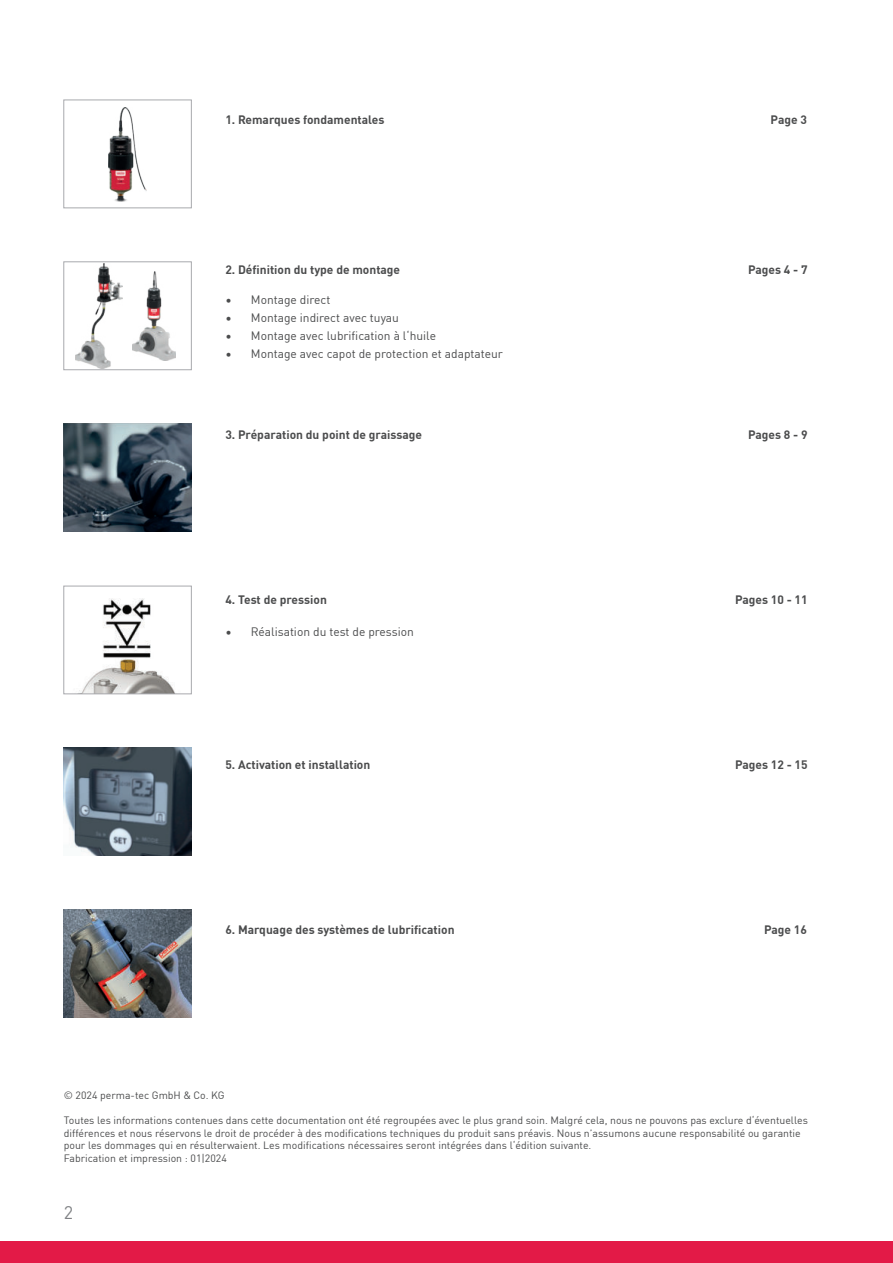
<style>
.page{position:relative;width:893px;height:1263px;background:#fff}
.page>*{position:absolute;margin:0;border:0;box-sizing:border-box;transform-origin:0 0}
.t1{font:18px "DIN Pro";color:#808285}
.t2{font:700 12px "DIN Pro";color:#4b4c4d}
.t3{font:12px "DIN Pro";color:#4b4c4d}
.t4{font:10.5px/12.6px "DIN Pro";color:#4b4c4d}
</style>
<div class="page">
<div style="left:0;top:1242px;width:893px;height:21px;background:#e31a47"></div>
<img style="left:64px;top:424px;width:127px;height:108px">
<img style="left:64px;top:747px;width:127px;height:108px">
<img style="left:109px;top:107px;width:38px;height:94px">
<div style="left:64px;top:100px;width:127px;height:108px;border:1px solid #a8a9ad"></div>
<img style="left:133px;top:272px;width:42px;height:88px">
<img style="left:75px;top:264px;width:48px;height:104px">
<div style="left:64px;top:262px;width:127px;height:108px;border:1px solid #a8a9ad"></div>
<img style="left:64px;top:910px;width:127px;height:108px">
<img style="left:79px;top:598px;width:96px;height:94px">
<div style="left:64px;top:586px;width:127px;height:108px;border:1px solid #a8a9ad"></div>
<p class="t2" style="left:225px;top:110px;width:161px">1. Remarques fondamentales</p>
<p class="t2" style="left:771px;top:115px;width:38px">Page 3</p>
<p class="t2" style="left:225px;top:260px;width:176px">2. Définition du type de montage</p>
<p class="t2" style="left:748px;top:265px;width:61px">Pages 4 - 7</p>
<p class="t3" style="left:225px;top:295px;width:107px">• Montage direct</p>
<p class="t3" style="left:225px;top:313px;width:175px">• Montage indirect avec tuyau</p>
<p class="t3" style="left:225px;top:331px;width:212px">• Montage avec lubrification à l‘huile</p>
<p class="t3" style="left:225px;top:349px;width:279px">• Montage avec capot de protection et adaptateur</p>
<p class="t2" style="left:225px;top:425px;width:198px">3. Préparation du point de graissage</p>
<p class="t2" style="left:748px;top:430px;width:61px">Pages 8 - 9</p>
<p class="t2" style="left:225px;top:590px;width:103px">4. Test de pression</p>
<p class="t2" style="left:735px;top:595px;width:74px">Pages 10 - 11</p>
<p class="t3" style="left:225px;top:626px;width:190px">• Réalisation du test de pression</p>
<p class="t2" style="left:225px;top:755px;width:146px">5. Activation et installation</p>
<p class="t2" style="left:735px;top:760px;width:74px">Pages 12 - 15</p>
<p class="t2" style="left:225px;top:920px;width:231px">6. Marquage des systèmes de lubrification</p>
<p class="t2" style="left:764px;top:925px;width:44px">Page 16</p>
<p class="t4" style="left:64px;top:1089px;width:162px">© 2024 perma-tec GmbH &amp; Co. KG</p>
<p class="t4" style="left:64px;top:1115px;width:746px">Toutes les informations contenues dans cette documentation ont été regroupées avec le plus grand soin. Malgré cela, nous ne pouvons pas exclure d‘éventuelles différences et nous réservons le droit de procéder à des modifications techniques du produit sans préavis. Nous n’assumons aucune responsabilité ou garantie pour les dommages qui en résulterwaient. Les modifications nécessaires seront intégrées dans l‘édition suivante.<br>Fabrication et impression : 01|2024</p>
<h1 class="t1" style="left:64px;top:1204px;width:11px">2</h1>
</div>
